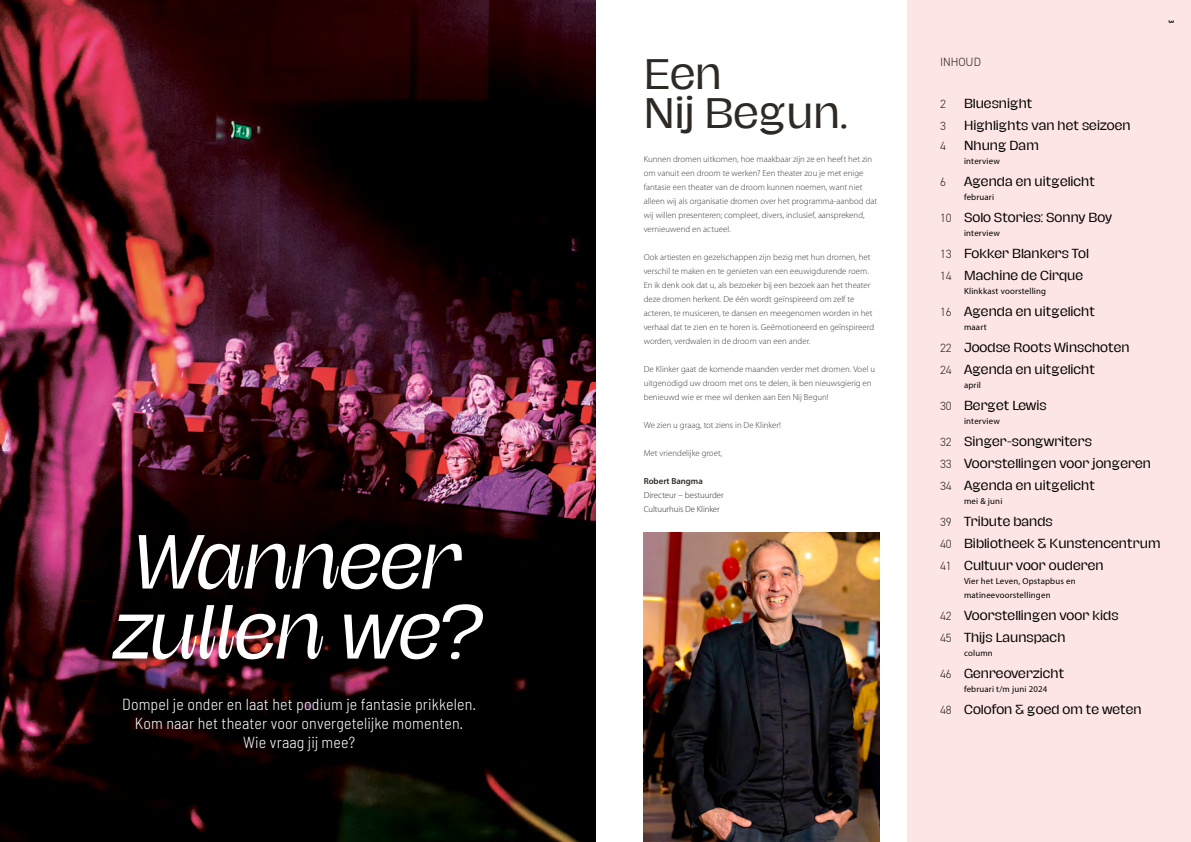
<style>
.page{position:relative;width:1191px;height:842px;background:#fff}
.page>*{position:absolute;margin:0;border:0;box-sizing:border-box;transform-origin:0 0}
.t1{font:italic 70px/70px "Hagrid Trial";letter-spacing:-.025em;color:#fff}
.t2{font:39px/39px "Hagrid Trial";color:#2e2924}
.t3{font:300 semi-condensed 16px/19px "Barlow";letter-spacing:.01em;color:#fff;text-align:center}
.t4{font:12px/22px "Hagrid Trial";letter-spacing:.005em;color:#000}
.t5{font:300 12px "DIN2014";color:#2e2924}
.t6{font:300 8.8px/14px "Myriad Pro";color:#3f3935}
.t7{font:8.8px/14px "Myriad Pro";letter-spacing:.02em;color:#000}
.t8{font:300 8.8px/14px "Myriad Pro";letter-spacing:-.005em;color:#2e2924}
.t9{font:600 8.8px "Myriad Pro";letter-spacing:-.005em;color:#2e2924}
.t10{font:700 condensed 8px "Myriad Pro";color:#000}
.s1{font-family:"DIN2014";font-weight:300;color:#2e2924}
</style>
<div class="page">
<div style="left:907px;top:0;width:284px;height:842px;background:#fde5e5"></div>
<img style="left:643px;top:533px;width:236px;height:309px">
<img style="left:0;top:0;width:595px;height:842px">
<h1 class="t1" style="left:114px;top:524px;width:368px">Wanneer zullen we?</h1>
<h3 class="t3" style="left:122px;top:694px;width:355px">Dompel je onder en laat het podium je fantasie prikkelen.<br>Kom naar het theater voor onvergetelijke momenten.<br>Wie vraag jij mee?</h3>
<h2 class="t2" style="left:643px;top:56px;width:205px">Een<br>Nij Begun.</h2>
<p class="t6" style="left:643px;top:152px;width:235px">Kunnen dromen uitkomen, hoe maakbaar zijn ze en heeft het zin om vanuit een droom te werken? Een theater zou je met enige fantasie een theater van de droom kunnen noemen, want niet alleen wij als organisatie dromen over het programma-aanbod dat wij willen presenteren; compleet, divers, inclusief, aansprekend, vernieuwend en actueel.</p>
<p class="t6" style="left:643px;top:250px;width:232px">Ook artiesten en gezelschappen zijn bezig met hun dromen, het verschil te maken en te genieten van een eeuwigdurende roem.<br>En ik denk ook dat u, als bezoeker bij een bezoek aan het theater deze dromen herkent. De één wordt geïnspireerd om zelf te acteren, te musiceren, te dansen en meegenomen worden in het verhaal dat te zien en te horen is. Geëmotioneerd en geïnspireerd worden, verdwalen in de droom van een ander.</p>
<p class="t6" style="left:643px;top:362px;width:233px">De Klinker gaat de komende maanden verder met dromen. Voel u uitgenodigd uw droom met ons te delen, ik ben nieuwsgierig en benieuwd wie er mee wil denken aan Een Nij Begun!</p>
<p class="t6" style="left:643px;top:418px;width:139px">We zien u graag, tot ziens in De Klinker!</p>
<p class="t6" style="left:643px;top:446px;width:80px">Met vriendelijke groet,</p>
<p class="t9" style="left:643px;top:475px;width:61px">Robert Bangma</p>
<p class="t8" style="left:643px;top:488px;width:82px">Directeur – bestuurder<br>Cultuurhuis De Klinker</p>
<p class="t10" style="left:1176px;top:20px;width:5px;rotate:90deg">3</p>
<h3 class="t5" style="left:940px;top:55px;width:42px">INHOUD</h3>
<h3 class="t5" style="left:940px;top:97px;width:7px">2</h3>
<h3 class="t4" style="left:964px;top:93px;width:70px">Bluesnight</h3>
<h3 class="t5" style="left:940px;top:119px;width:7px">3</h3>
<h3 class="t4" style="left:964px;top:115px;width:168px">Highlights van het seizoen</h3>
<h3 class="t5" style="left:940px;top:139px;width:7px">4</h3>
<h3 class="t4" style="left:964px;top:135px;width:76px">Nhung Dam</h3>
<p class="t7" style="left:964px;top:154px;width:37px">interview</p>
<h3 class="t5" style="left:940px;top:175px;width:7px">6</h3>
<h3 class="t4" style="left:964px;top:171px;width:132px">Agenda en uitgelicht</h3>
<p class="t7" style="left:964px;top:190px;width:32px">februari</p>
<h3 class="t4" style="left:940px;top:207px;width:174px"><span class="s1">10</span> Solo Stories: Sonny Boy</h3>
<p class="t7" style="left:964px;top:226px;width:37px">interview</p>
<h3 class="t4" style="left:940px;top:243px;width:150px"><span class="s1">13</span> Fokker Blankers Tol<br><span class="s1">14</span> Machine de Cirque</h3>
<p class="t7" style="left:964px;top:284px;width:84px">Klinkkast voorstelling</p>
<h3 class="t4" style="left:940px;top:301px;width:156px"><span class="s1">16</span> Agenda en uitgelicht</h3>
<p class="t7" style="left:964px;top:320px;width:24px">maart</p>
<h3 class="t4" style="left:940px;top:337px;width:191px"><span class="s1">22</span> Joodse Roots Winschoten<br><span class="s1">24</span> Agenda en uitgelicht</h3>
<p class="t7" style="left:964px;top:378px;width:19px">april</p>
<h3 class="t4" style="left:940px;top:395px;width:108px"><span class="s1">30</span> Berget Lewis</h3>
<p class="t7" style="left:964px;top:414px;width:37px">interview</p>
<h3 class="t4" style="left:940px;top:431px;width:212px"><span class="s1">32</span> Singer-songwriters<br><span class="s1">33</span> Voorstellingen voor jongeren<br><span class="s1">34</span> Agenda en uitgelicht</h3>
<p class="t7" style="left:964px;top:494px;width:40px">mei &amp; juni</p>
<h3 class="t4" style="left:940px;top:511px;width:222px"><span class="s1">39</span> Tribute bands<br><span class="s1">40</span> Bibliotheek &amp; Kunstencentrum<br><span class="s1">41</span> Cultuur voor ouderen</h3>
<p class="t7" style="left:964px;top:574px;width:113px">Vier het Leven, Opstapbus en matineevoorstellingen</p>
<h3 class="t4" style="left:940px;top:605px;width:180px"><span class="s1">42</span> Voorstellingen voor kids<br><span class="s1">45</span> Thijs Launspach</h3>
<p class="t7" style="left:964px;top:646px;width:30px">column</p>
<h3 class="t4" style="left:940px;top:663px;width:126px"><span class="s1">46</span> Genreoverzicht</h3>
<p class="t7" style="left:964px;top:682px;width:85px">februari t/m juni 2024</p>
<h3 class="t4" style="left:940px;top:699px;width:203px"><span class="s1">48</span> Colofon &amp; goed om te weten</h3>
</div>
